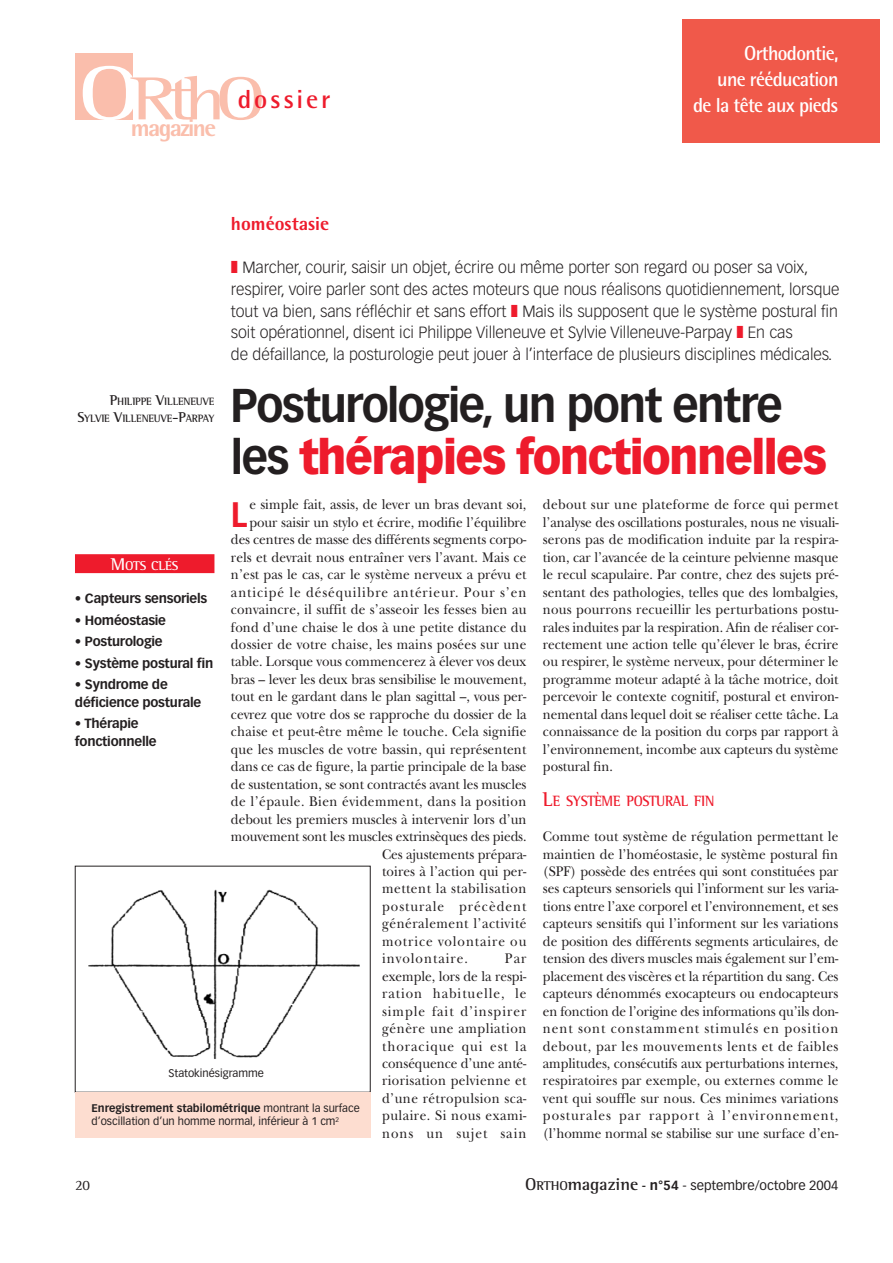
<style>
.page{position:relative;width:893px;height:1263px;background:#fff}
.page>*{position:absolute;margin:0;border:0;box-sizing:border-box;transform-origin:0 0}
.t1{font:78.3px "Rotis Semi Serif";color:#fff;scale:1.3 1}
.t2{font:62.25px "Rotis Semi Serif";color:#fabeac;scale:1.3 1}
.t3{font:700 46.5px/52.3px "Vectora LH";letter-spacing:-.035em;color:#231f20;scale:.95 1}
.t4{font:700 34.8px "Vectora LH";color:#ee1b2c;scale:.92 1}
.t5{font:700 26.25px "Rotis Semi Sans";letter-spacing:.105em;color:#ee1b2c}
.t6{font:800 24.45px "Rotis Semi Sans";letter-spacing:-.065em;color:#fabeac}
.t7{font:700 20.4px/26.2px "Rotis Semi Sans";letter-spacing:-.03em;color:#fff;text-align:right;scale:.95 1}
.t8{font:800 18.9px "Rotis Semi Sans";color:#ee1b2c}
.t9{font:300 16.05px/21.8px "Vectora LH";letter-spacing:-.005em;color:#231f20}
.t10{font:700 15.3px "Rotis Semi Serif";letter-spacing:-.02em;color:#ee1b2c;scale:.92 1}
.t11{font:14.55px/17.4px "New Baskerville";letter-spacing:.005em;color:#231f20;text-align:justify;scale:.92 1}
.t12{font:14.55px "New Baskerville";letter-spacing:.035em;color:#231f20;scale:.92 1}
.t13{font:14.55px "New Baskerville";letter-spacing:.07em;color:#231f20;scale:.92 1}
.t14{font:14.55px "New Baskerville";letter-spacing:.075em;color:#231f20;scale:.92 1}
.t15{font:14.55px "New Baskerville";letter-spacing:.04em;color:#231f20;scale:.92 1}
.t16{font:14.55px "Rotis Semi Serif";color:#231f20}
.t17{font:700 13.05px/17.4px "Vectora LH";letter-spacing:-.02em;color:#231f20}
.t18{font:13.05px "Vectora LH";color:#231f20}
.t19{font:700 13.05px "Rotis Semi Serif";letter-spacing:-.02em;color:#fff}
.t20{font:10.95px/13px "Vectora LH";color:#231f20}
.t21{font:700 10.95px/17.4px "Rotis Semi Serif";letter-spacing:-.02em;color:#231f20;text-align:right}
.s1{font-size:64.35px}
.s2{font-size:14.55px}
.s3{color:#ee1b2c}
.s4{font-weight:900;color:#ee1b2c}
.s5{font-size:17.4px}
.s6{font-weight:700}
.s7{font-size:20.4px}
.s8{font-family:"Rotis Semi Serif";font-weight:700;font-size:17.4px}
.s9{font-family:"Rotis Semi Serif";font-weight:700}
.s10{font-family:"Helvetica"}
</style>
<div class="page">
<div style="left:75px;top:53px;width:57px;height:67px;background:#fabeac"></div>
<div style="left:682px;top:19px;width:197px;height:124px;background:#f0594a"></div>
<div style="left:75px;top:554px;width:139px;height:19px;background:#ee1b2c"></div>
<img style="left:88px;top:889px;width:272px;height:170px">
<div style="left:75px;top:1093px;width:295px;height:45px;background:#fdddd0"></div>
<h1 class="t1" style="left:77px;top:65px;width:51px">O</h1>
<h3 class="t6" style="left:131px;top:119px;width:87px">magazine</h3>
<h2 class="t2" style="left:131px;top:76px;width:106px">R<span class="s1">t</span>hO</h2>
<h3 class="t5" style="left:238px;top:90px;width:94px">dossier</h3>
<p class="t8" style="left:231px;top:217px;width:100px">homéostasie</p>
<h3 class="t7" style="left:693px;top:42px;width:154px">Orthodontie,<br>une rééducation<br>de la tête aux pieds</h3>
<p class="t21" style="left:77px;top:393px;width:138px"><span class="s2">P</span>HILIPPE <span class="s2">V</span>ILLENEUVE<br><span class="s2">S</span>YLVIE <span class="s2">V</span>ILLENEUVE<span class="s2">-P</span>ARPAY</p>
<p class="t9" style="left:231px;top:257px;width:610px"><span class="s3">❚</span> Marcher, courir, saisir un objet, écrire ou même porter son regard ou poser sa voix, respirer, voire parler sont des actes moteurs que nous réalisons quotidiennement, lorsque tout va bien, sans réfléchir et sans effort <span class="s3">❚</span> Mais ils supposent que le système postural fin soit opérationnel, disent ici Philippe Villeneuve et Sylvie Villeneuve-Parpay <span class="s3">❚</span> En cas<br>de défaillance, la posturologie peut jouer à l’interface de plusieurs disciplines médicales.</p>
<h3 class="t3" style="left:231px;top:382px;width:629px">Posturologie, un pont entre les <span class="s4">thérapies fonctionnelles</span></h3>
<h3 class="t4" style="left:231px;top:500px;width:20px">L</h3>
<p class="t11" style="left:249px;top:498px;width:303px">e simple fait, assis, de lever un bras devant soi,</p>
<p class="t11" style="left:249px;top:515px;width:302px">pour saisir un stylo et écrire, modifie l’équilibre</p>
<p class="t11" style="left:231px;top:533px;width:322px">des centres de masse des différents segments corpo-</p>
<p class="t11" style="left:231px;top:550px;width:322px">rels et devrait nous entraîner vers l’avant. Mais ce</p>
<p class="t11" style="left:231px;top:567px;width:322px">n’est pas le cas, car le système nerveux a prévu et</p>
<p class="t13" style="left:231px;top:587px;width:322px">anticipé le déséquilibre antérieur. Pour s’en</p>
<p class="t11" style="left:231px;top:602px;width:322px">convaincre, il suffit de s’asseoir les fesses bien au</p>
<p class="t11" style="left:231px;top:620px;width:322px">fond d’une chaise le dos à une petite distance du</p>
<p class="t11" style="left:231px;top:637px;width:322px">dossier de votre chaise, les mains posées sur une</p>
<p class="t11" style="left:231px;top:655px;width:322px">table. Lorsque vous commencerez à élever vos deux</p>
<p class="t11" style="left:231px;top:672px;width:323px">bras – lever les deux bras sensibilise le mouvement,</p>
<p class="t11" style="left:231px;top:690px;width:322px">tout en le gardant dans le plan sagittal –, vous per-</p>
<p class="t11" style="left:231px;top:707px;width:322px">cevrez que votre dos se rapproche du dossier de la</p>
<p class="t11" style="left:231px;top:725px;width:323px">chaise et peut-être même le touche. Cela signifie</p>
<p class="t11" style="left:231px;top:742px;width:322px">que les muscles de votre bassin, qui représentent</p>
<p class="t11" style="left:231px;top:760px;width:323px">dans ce cas de figure, la partie principale de la base</p>
<p class="t11" style="left:231px;top:777px;width:322px">de sustentation, se sont contractés avant les muscles</p>
<p class="t12" style="left:231px;top:796px;width:322px">de l’épaule. Bien évidemment, dans la position</p>
<p class="t11" style="left:231px;top:812px;width:323px">debout les premiers muscles à intervenir lors d’un</p>
<p class="t11" style="left:231px;top:829px;width:323px">mouvement sont les muscles extrinsèques des pieds.</p>
<p class="t11" style="left:382px;top:847px;width:158px">Ces ajustements prépara-</p>
<p class="t11" style="left:382px;top:864px;width:158px">toires à l’action qui per-</p>
<p class="t15" style="left:382px;top:884px;width:158px">mettent la stabilisation</p>
<p class="t14" style="left:382px;top:901px;width:158px">posturale précèdent</p>
<p class="t12" style="left:382px;top:918px;width:158px">généralement l’activité</p>
<p class="t13" style="left:382px;top:936px;width:158px">motrice volontaire ou</p>
<p class="t14" style="left:382px;top:953px;width:95px">involontaire.</p>
<p class="t19" style="left:111px;top:561px;width:69px"><span class="s5">M</span>OTS CLÉS</p>
<p class="t17" style="left:75px;top:590px;width:134px">• Capteurs sensoriels</p>
<p class="t17" style="left:75px;top:612px;width:93px">• Homéostasie</p>
<p class="t17" style="left:75px;top:634px;width:89px">• Posturologie</p>
<p class="t17" style="left:75px;top:655px;width:140px">• Système postural fin</p>
<p class="t17" style="left:75px;top:677px;width:128px">• Syndrome de déficience posturale</p>
<p class="t17" style="left:75px;top:716px;width:83px">• Thérapie fonctionnelle</p>
<p class="t11" style="left:382px;top:952px;width:158px;text-indent:123px">Par exemple, lors de la respi&shy;ration habituelle, le simple fait d’inspirer génère une ampliation thoracique qui est la conséquence d’une anté&shy;riorisation pelvienne et d’une rétropulsion sca&shy;pulaire. Si nous exami&shy;nons un sujet sain</p>
<p class="t20" style="left:168px;top:1067px;width:97px">Statokinésigramme</p>
<p class="t20" style="left:91px;top:1102px;width:270px"><span class="s6">Enregistrement stabilométrique</span> montrant la surface d’oscillation d’un homme normal, inférieur à 1 cm<sup>2</sup></p>
<p class="t11" style="left:543px;top:498px;width:323px">debout sur une plateforme de force qui permet l’analyse des oscillations posturales, nous ne visuali&shy;serons pas de modification induite par la respira&shy;tion, car l’avancée de la ceinture pelvienne masque le recul scapulaire. Par contre, chez des sujets pré&shy;sentant des pathologies, telles que des lombalgies, nous pourrons recueillir les perturbations postu&shy;rales induites par la respiration. Afin de réaliser cor&shy;rectement une action telle qu’élever le bras, écrire ou respirer, le système nerveux, pour déterminer le programme moteur adapté à la tâche motrice, doit percevoir le contexte cognitif, postural et environ&shy;nemental dans lequel doit se réaliser cette tâche. La connaissance de la position du corps par rapport à l’environnement, incombe aux capteurs du système postural fin.</p>
<p class="t10" style="left:543px;top:795px;width:188px"><span class="s7">L</span>E SYSTÈME POSTURAL FIN</p>
<p class="t11" style="left:543px;top:829px;width:323px">Comme tout système de régulation permettant le maintien de l’homéostasie, le système postural fin (SPF) possède des entrées qui sont constituées par ses capteurs sensoriels qui l’informent sur les varia&shy;tions entre l’axe corporel et l’environnement, et ses capteurs sensitifs qui l’informent sur les variations de position des différents segments articulaires, de tension des divers muscles mais également sur l’em&shy;placement des viscères et la répartition du sang. Ces capteurs dénommés exocapteurs ou endocapteurs en fonction de l’origine des informations qu’ils don&shy;nent sont constamment stimulés en position debout, par les mouvements lents et de faibles amplitudes, consécutifs aux perturbations internes, respiratoires par exemple, ou externes comme le vent qui souffle sur nous. Ces minimes variations posturales par rapport à l’environnement, (l’homme normal se stabilise sur une surface d’en-</p>
<p class="t16" style="left:75px;top:1180px;width:17px">20</p>
<p class="t18" style="left:525px;top:1180px;width:315px"><span class="s8">O</span><span class="s9">RTHO</span><span class="s8">magazine</span> <span class="s10">-</span> <span class="s6">n°54</span> - septembre/octobre 2004</p>
</div>
